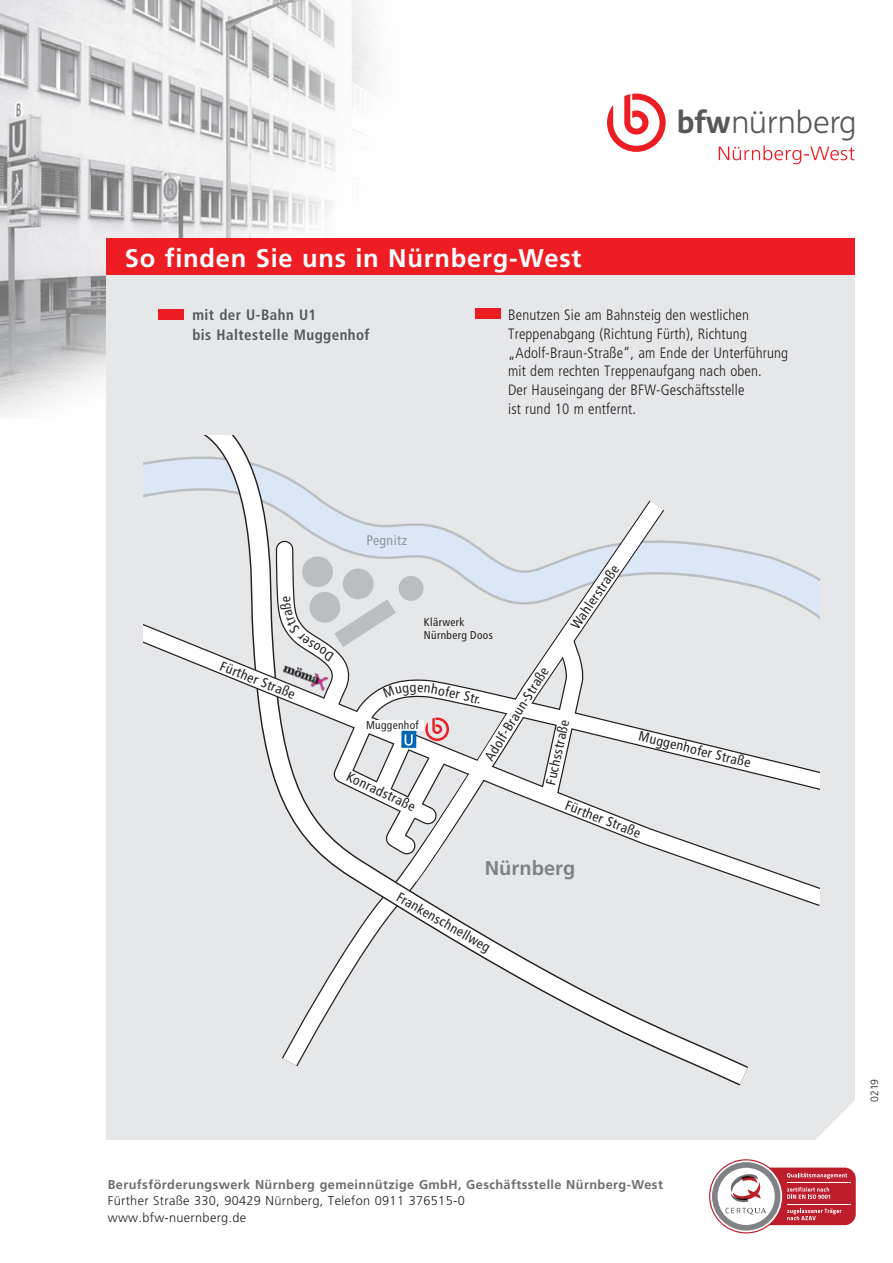
<style>
.page{position:relative;width:893px;height:1263px;background:#fff}
.page>*{position:absolute;margin:0;border:0;box-sizing:border-box;transform-origin:0 0}
.t1{font:300 30.9px "FS Me";color:#57585a}
.t2{font:700 25.5px "Frutiger";letter-spacing:.03em;color:#fff}
.t3{font:700 20.1px "Frutiger";color:#808285}
.t4{font:300 condensed 15px/18.8px "Frutiger";letter-spacing:.01em;color:#231f20}
.t5{font:700 condensed 15px/19.5px "Frutiger";letter-spacing:.03em;color:#57585a}
.t6{font:condensed 13.8px "Frutiger";color:#231f20}
.t7{font:condensed 13.8px "Frutiger";letter-spacing:.03em;color:#939598}
.t8{font:700 12.75px "Frutiger";letter-spacing:.03em;color:#6c6d70}
.t9{font:300 12.75px/16.5px "Frutiger";letter-spacing:.025em;color:#231f20}
.t10{font:condensed 11.4px/13.6px "Frutiger";letter-spacing:.03em;color:#231f20}
.t11{font:300 10.5px "Frutiger";color:#231f20}
.s1{font-weight:700}
</style>
<div class="page">
<img style="left:0;top:0;width:719px;height:416px">
<div style="left:106px;top:238px;width:749px;height:902px;background:#e6e7e9"></div>
<div style="left:106px;top:238px;width:749px;height:36px;background:#ee1d23"></div>
<div style="left:158px;top:309px;width:26px;height:10px;background:#ee1d23"></div>
<div style="left:475px;top:309px;width:25px;height:10px;background:#ee1d23"></div>
<svg style="left:144px;top:457px;width:676px;height:146px"></svg>
<svg style="left:181px;top:436px;width:586px;height:650px"></svg>
<svg style="left:144px;top:606px;width:676px;height:311px"></svg>
<svg style="left:678px;top:668px;width:142px;height:132px"></svg>
<svg style="left:389px;top:485px;width:289px;height:413px"></svg>
<svg style="left:709px;top:1101px;width:147px;height:132px"></svg>
<svg style="left:719px;top:145px;width:136px;height:19px"></svg>
<svg style="left:607px;top:94px;width:59px;height:58px"></svg>
<svg style="left:264px;top:532px;width:198px;height:338px"></svg>
<h1 class="t1" style="left:677px;top:101px;width:181px"><span class="s1">bfw</span>nürnberg</h1>
<h2 class="t2" style="left:125px;top:243px;width:458px">So finden Sie uns in Nürnberg-West</h2>
<p class="t4" style="left:508px;top:306px;width:282px">Benutzen Sie am Bahnsteig den westlichen Treppenabgang (Richtung Fürth), Richtung „Adolf-Braun-Straße“, am Ende der Unterführung mit dem rechten Treppenaufgang nach oben.<br>Der Hauseingang der BFW-Geschäftsstelle<br>ist rund 10 m entfernt.</p>
<p class="t5" style="left:192px;top:305px;width:179px">mit der U-Bahn U1<br>bis Haltestelle Muggenhof</p>
<p class="t6" style="left:224px;top:658px;width:81px;rotate:22deg">Fürther Straße</p>
<p class="t7" style="left:366px;top:532px;width:42px">Pegnitz</p>
<p class="t10" style="left:424px;top:615px;width:70px">Klärwerk<br>Nürnberg Doos</p>
<p class="t6" style="left:568px;top:623px;width:75px;rotate:-56deg">Wahlerstraße</p>
<p class="t10" style="left:366px;top:718px;width:54px">Muggenhof</p>
<p class="t6" style="left:351px;top:768px;width:76px;rotate:26deg">Konradstraße</p>
<p class="t6" style="left:481px;top:755px;width:109px;rotate:-58deg">Adolf-Braun-Straße</p>
<p class="t6" style="left:440px;top:682px;width:23px;rotate:12deg">ofer</p>
<p class="t6" style="left:466px;top:687px;width:19px;rotate:13deg">Str.</p>
<p class="t6" style="left:542px;top:783px;width:68px;rotate:-77deg">Fuchsstraße</p>
<p class="t6" style="left:543px;top:785px;width:68px;rotate:-77deg">Fuchsstraße</p>
<p class="t6" style="left:569px;top:797px;width:81px;rotate:21deg">Fürther Straße</p>
<p class="t6" style="left:641px;top:727px;width:116px;rotate:14deg">Muggenhofer Straße</p>
<h3 class="t3" style="left:485px;top:856px;width:92px">Nürnberg</h3>
<p class="t6" style="left:402px;top:889px;width:107px;rotate:30deg">Frankenschnellweg</p>
<p class="t8" style="left:108px;top:1177px;width:557px">Berufsförderungswerk Nürnberg gemeinnützige GmbH, Geschäftsstelle Nürnberg-West</p>
<p class="t9" style="left:108px;top:1193px;width:358px">Fürther Straße 330, 90429 Nürnberg, Telefon 0911 376515-0 www.bfw-nuernberg.de</p>
<p class="t11" style="left:869px;top:1102px;width:25px;rotate:-90deg">0219</p>
</div>
